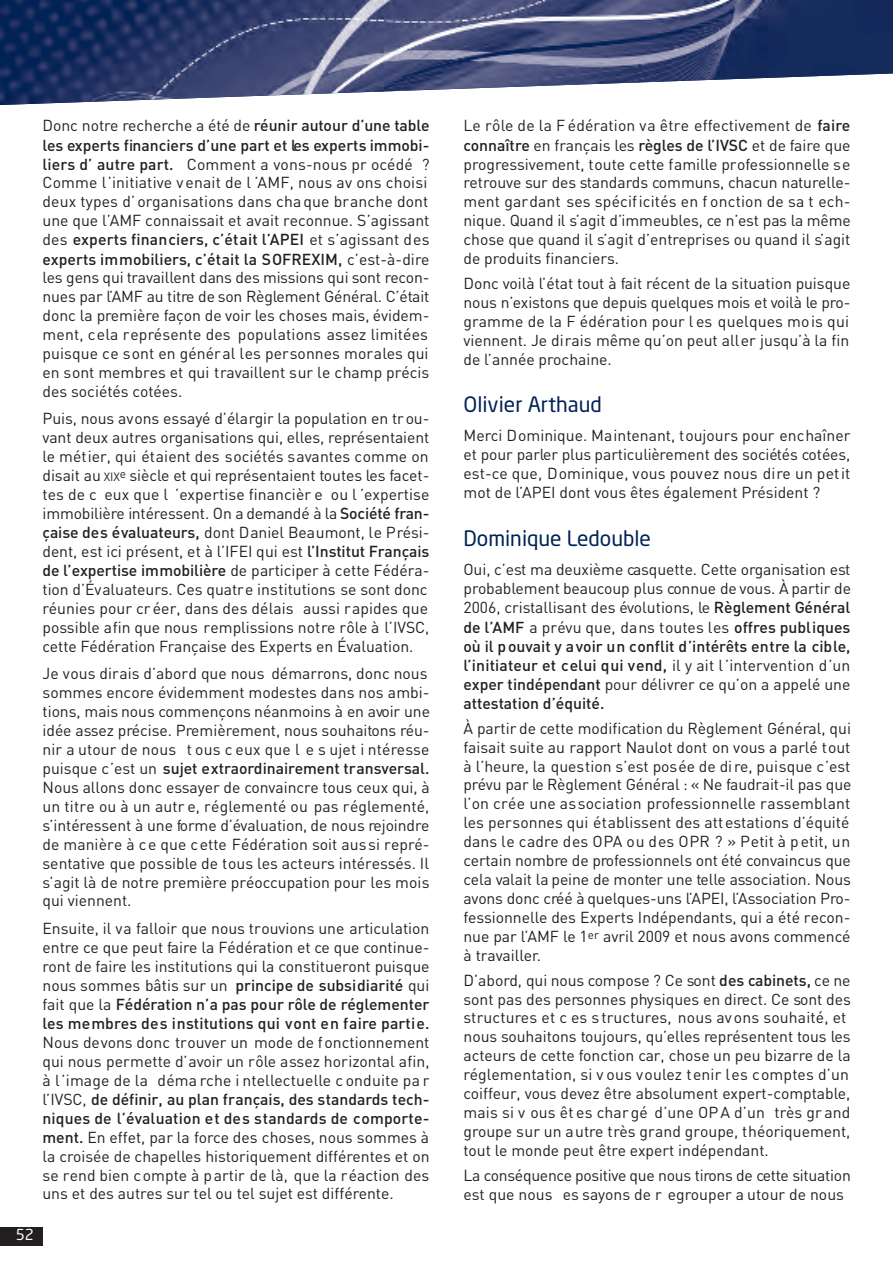
<style>
.page{position:relative;width:893px;height:1263px;background:#fff}
.page>*{position:absolute;margin:0;border:0;box-sizing:border-box;transform-origin:0 0}
.t1{font:21px "Neo Sans";color:#025}
.t2{font:15.75px/18.9px "DIN";color:#231f20;text-align:justify}
.t3{font:15px "Neo Sans";color:#fff}
.s1{font-weight:500}
.s2{font-size:11.85px}
</style>
<div class="page">
<img style="left:0;top:0;width:893px;height:105px">
<div style="left:0;top:1227px;width:43px;height:18px;background:#231f20"></div>
<p class="t2" style="left:43px;top:116px;width:388px;text-align:left">Donc notre recherche a été de <span class="s1">réunir autour d’une table les experts financiers d’une part et les experts immobi&shy;liers d’ autre part.</span> Comment a vons-nous pr océdé ?<br>Comme l’initiative v enait de l ’AMF, nous av ons choisi deux types d’ organisations dans cha que branche dont une que l’AMF connaissait et avait reconnue. S’agissant des <span class="s1">experts financiers, c’était l’APEI</span> et s’agissant des <span class="s1">exper ts immobiliers, c’était la SOFREXIM,</span> c’est-à-dire les gens qui travaillent dans des missions qui sont recon - nues par l’AMF au titre de son Règlement Général. C’était donc la première façon de voir les choses mais, évidem&shy;ment, cela représente des populations assez limitées puisque ce sont en général les personnes morales qui en sont membres et qui travaillent sur le champ précis des sociétés cotées.</p>
<p class="t2" style="left:43px;top:409px;width:388px;text-align:left">Puis, nous avons essayé d’élargir la population en trou&shy;vant deux autres organisations qui, elles, représentaient le métier, qui étaient des sociétés savantes comme on disait au <span class="s2">XIX</span><sup>e</sup> siècle et qui représentaient toutes les facet - tes de c eux que l ’expertise financièr e ou l ’expertise immobilière intéressent. On a demandé à la <span class="s1">Société fran&shy;çaise des évaluateurs,</span> dont Daniel Beaumont, le Prési&shy;dent, est ici présent, et à l’IFEI qui est <span class="s1">l’Institut Français de l’expertise immobilière</span> de participer à cette Fédéra&shy;tion d’Évaluateurs. Ces quatre institutions se sont donc réunies pour cr éer, dans des délais aussi rapides que possible afin que nous remplissions notre rôle à l’IVSC, cette Fédération Française des Experts en Évaluation.</p>
<p class="t2" style="left:43px;top:664px;width:389px;text-align:left">Je vous dirais d’abord que nous démarrons, donc nous sommes encore évidemment modestes dans nos ambi&shy;tions, mais nous commençons néanmoins à en avoir une idée assez précise. Premièrement, nous souhaitons réu&shy;nir a utour de nous t ous c eux que l e s ujet i ntéresse puisque c’est un <span class="s1">sujet extraordinairement transversal.<br></span>Nous allons donc essayer de convaincre tous ceux qui, à un titre ou à un autr e, réglementé ou pas réglementé, s’intéressent à une forme d’évaluation, de nous rejoindre de manière à ce que cette Fédération soit aussi repré&shy;sentative que possible de tous les acteurs intéressés. Il s’agit là de notre première préoccupation pour les mois qui viennent.</p>
<p class="t2" style="left:43px;top:918px;width:388px">Ensuite, il va falloir que nous trouvions une articulation entre ce que peut faire la Fédération et ce que continue&shy;ront de faire les institutions qui la constitueront puisque nous sommes bâtis sur un <span class="s1">principe de subsidiarité</span> qui fait que la <span class="s1">Fédération n’a pas pour rôle de réglementer les membres des institutions qui vont en faire partie.</span></p>
<p class="t2" style="left:42px;top:1032px;width:389px">Nous devons donc trouver un mode de fonctionnement qui nous permette d’avoir un rôle assez horizontal afin, à l’image de la déma rche i ntellectuelle c onduite pa r l’IVSC, <span class="s1">de définir, au plan français, des standards tech&shy;niques de l’évaluation et des standards de comporte&shy;ment.</span> En effet, par la force des choses, nous sommes à la croisée de chapelles historiquement différentes et on se rend bien compte à partir de là, que la réaction des uns et des autres sur tel ou tel sujet est différente.</p>
<p class="t3" style="left:16px;top:1226px;width:20px">52</p>
<p class="t2" style="left:463px;top:116px;width:389px">Le rôle de la F édération va être effectivement de <span class="s1">faire connaître</span> en français les <span class="s1">règles de l’IVSC</span> et de faire que progressivement, toute cette famille professionnelle se retrouve sur des standards communs, chacun naturelle&shy;ment gardant ses spécificités en f onction de sa t ech&shy;nique. Quand il s’agit d’immeubles, ce n’est pas la même chose que quand il s’agit d’entreprises ou quand il s’agit de produits financiers.</p>
<p class="t2" style="left:463px;top:273px;width:389px">Donc voilà l’état tout à fait récent de la situation puisque nous n’existons que depuis quelques mois et voilà le pro&shy;gramme de la F édération pour l es quelques mois qui viennent. Je dirais même qu’on peut aller jusqu’à la fin de l’année prochaine.</p>
<h1 class="t1" style="left:463px;top:391px;width:140px">Olivier Arthaud</h1>
<p class="t2" style="left:463px;top:426px;width:388px">Merci Dominique. Maintenant, toujours pour enchaîner et pour parler plus particulièrement des sociétés cotées, est-ce que, Dominique, vous pouvez nous dire un petit mot de l’APEI dont vous êtes également Président ?</p>
<h1 class="t1" style="left:463px;top:525px;width:189px">Dominique Ledouble</h1>
<p class="t2" style="left:463px;top:560px;width:389px">Oui, c’est ma deuxième casquette. Cette organisation est probablement beaucoup plus connue de vous. À partir de 2006, cristallisant des évolutions, le <span class="s1">Règlement Général de l’AMF</span> a prévu que, dans toutes les <span class="s1">offres publiques où il pouvait y avoir un conflit d’intérêts entre la cible, l’initiateur et celui qui vend,</span> il y ait l’intervention d’un <span class="s1">exper t indépendant</span> pour délivrer ce qu’on a appelé une <span class="s1">attestation d’équité.</span></p>
<p class="t2" style="left:463px;top:718px;width:389px">À partir de cette modification du Règlement Général, qui faisait suite au rapport Naulot dont on vous a parlé tout à l’heure, la question s’est posée de dire, puisque c’est prévu par le Règlement Général : « Ne faudrait-il pas que l’on crée une association professionnelle rassemblant les personnes qui établissent des attestations d’équité dans le cadre des OPA ou des OPR ? » Petit à petit, un certain nombre de professionnels ont été convaincus que cela valait la peine de monter une telle association. Nous avons donc créé à quelques-uns l’APEI, l’Association Pro&shy;fessionnelle des Experts Indépendants, qui a été recon&shy;nue par l’AMF le 1<sup>er</sup> avril 2009 et nous avons commencé à travailler.</p>
<p class="t2" style="left:463px;top:970px;width:389px;text-align:left">D’abord, qui nous compose ? Ce sont <span class="s1">des cabinets,</span> ce ne sont pas des personnes physiques en direct. Ce sont des structures et c es s tructures, nous avons souhaité, et nous souhaitons toujours, qu’elles représentent tous les acteurs de cette fonction car, chose un peu bizarre de la réglementation, si v ous voulez tenir les comptes d’un coiffeur, vous devez être absolument expert-comptable, mais si v ous êt es char gé d’une OPA d’un très gr and groupe sur un autre très grand groupe, théoriquement, tout le monde peut être expert indépendant.</p>
<p class="t2" style="left:463px;top:1165px;width:389px">La conséquence positive que nous tirons de cette situation est que nous es sayons de r egrouper a utour de nous</p>
</div>
